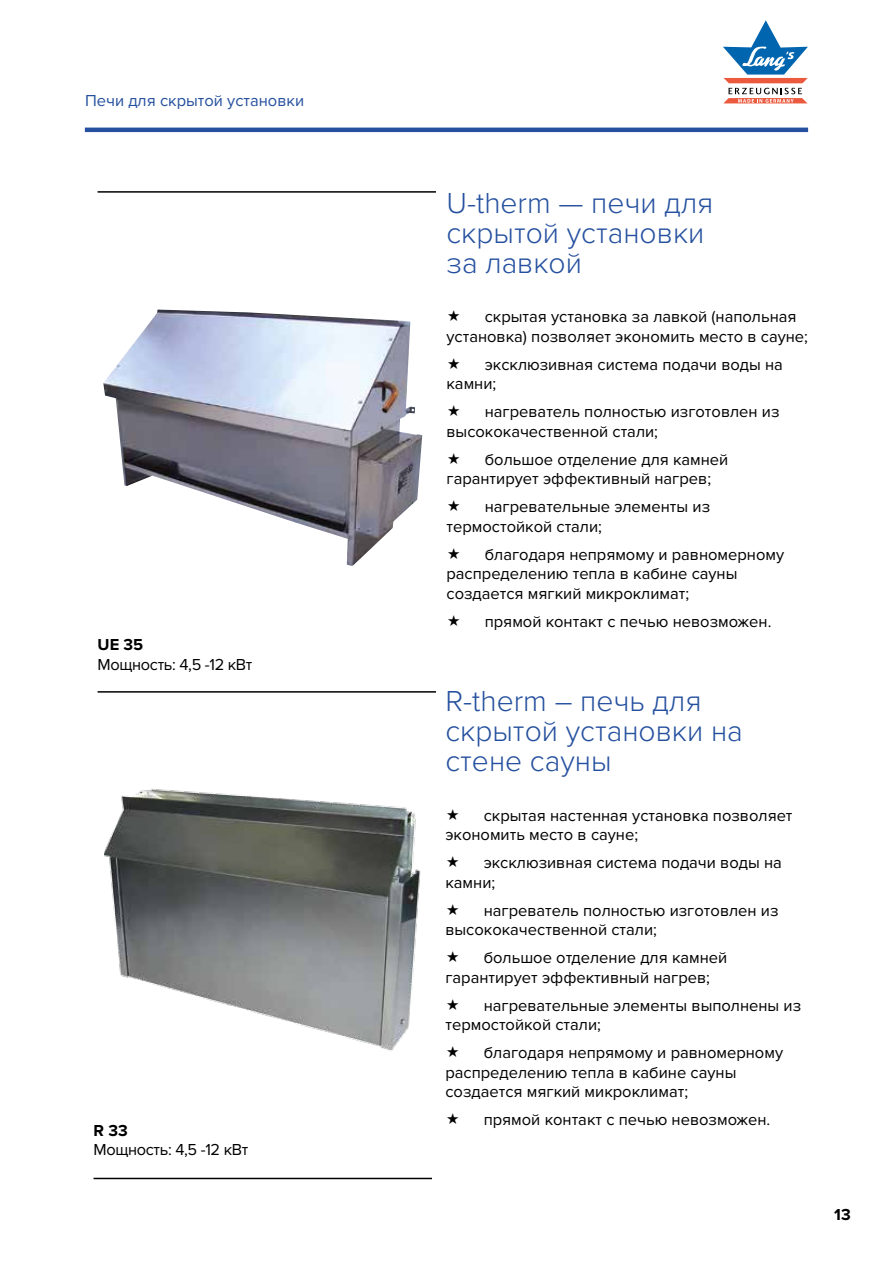
<style>
.page{position:relative;width:893px;height:1263px;background:#fff}
.page>*{position:absolute;margin:0;border:0;box-sizing:border-box;transform-origin:0 0}
.t1{font:300 30px/30px "Proxima Nova";color:#25509f}
.t2{font:16.5px/19.5px "Proxima Nova";color:#000}
.t3{font:16.5px "Proxima Nova";letter-spacing:-.02em;color:#000}
.t4{font:16.5px "Proxima Nova";color:#25509f}
.t5{font:700 16.5px "Proxima Nova";color:#000}
</style>
<div class="page">
<img style="left:104px;top:788px;width:317px;height:264px">
<img style="left:103px;top:309px;width:319px;height:257px">
<hr style="left:98px;top:191px;width:338px;height:2px;background:#000">
<hr style="left:98px;top:691px;width:338px;height:2px;background:#000">
<hr style="left:94px;top:1178px;width:338px;height:1px;background:#000">
<svg style="left:723px;top:20px;width:85px;height:83px"></svg>
<hr style="left:85px;top:128px;width:723px;height:4px;background:#25509f">
<p class="t4" style="left:85px;top:91px;width:221px">Печи для скрытой установки</p>
<p class="t5" style="left:98px;top:635px;width:47px">UE 35</p>
<p class="t3" style="left:98px;top:655px;width:156px">Мощность: 4,5 -12 кВт</p>
<p class="t5" style="left:94px;top:1121px;width:36px">R 33</p>
<p class="t3" style="left:94px;top:1140px;width:156px">Мощность: 4,5 -12 кВт</p>
<h1 class="t1" style="left:446px;top:188px;width:268px">U-therm — печи для скрытой установки за лавкой</h1>
<p class="t2" style="left:446px;top:307px;width:363px;text-indent:38px">скрытая установка за лавкой (напольная установка) позволяет экономить место в сауне;</p>
<p class="t2" style="left:446px;top:354px;width:338px;text-indent:38px">эксклюзивная система подачи воды на камни;</p>
<p class="t2" style="left:446px;top:402px;width:335px;text-indent:38px">нагреватель полностью изготовлен из высококачественной стали;</p>
<p class="t2" style="left:446px;top:450px;width:283px;text-indent:38px">большое отделение для камней гарантирует эффективный нагрев;</p>
<p class="t2" style="left:446px;top:497px;width:265px;text-indent:38px">нагревательные элементы из термостойкой стали;</p>
<p class="t2" style="left:446px;top:545px;width:339px;text-indent:38px">благодаря непрямому и равномерному распределению тепла в кабине сауны создается мягкий микроклимат;</p>
<p class="t2" style="left:485px;top:612px;width:288px">прямой контакт с печью невозможен.</p>
<h1 class="t1" style="left:445px;top:686px;width:299px">R-therm – печь для скрытой установки на стене сауны</h1>
<p class="t2" style="left:445px;top:806px;width:349px;text-indent:38px">скрытая настенная установка позволяет экономить место в сауне;</p>
<p class="t2" style="left:445px;top:853px;width:338px;text-indent:38px">эксклюзивная система подачи воды на камни;</p>
<p class="t2" style="left:445px;top:901px;width:335px;text-indent:38px">нагреватель полностью изготовлен из высококачественной стали;</p>
<p class="t2" style="left:445px;top:948px;width:283px;text-indent:38px">большое отделение для камней гарантирует эффективный нагрев;</p>
<p class="t2" style="left:445px;top:996px;width:357px;text-indent:38px">нагревательные элементы выполнены из термостойкой стали;</p>
<p class="t2" style="left:445px;top:1043px;width:339px;text-indent:38px">благодаря непрямому и равномерному распределению тепла в кабине сауны создается мягкий микроклимат;</p>
<p class="t2" style="left:484px;top:1110px;width:288px">прямой контакт с печью невозможен.</p>
<p class="t5" style="left:834px;top:1205px;width:18px">13</p>
</div>
